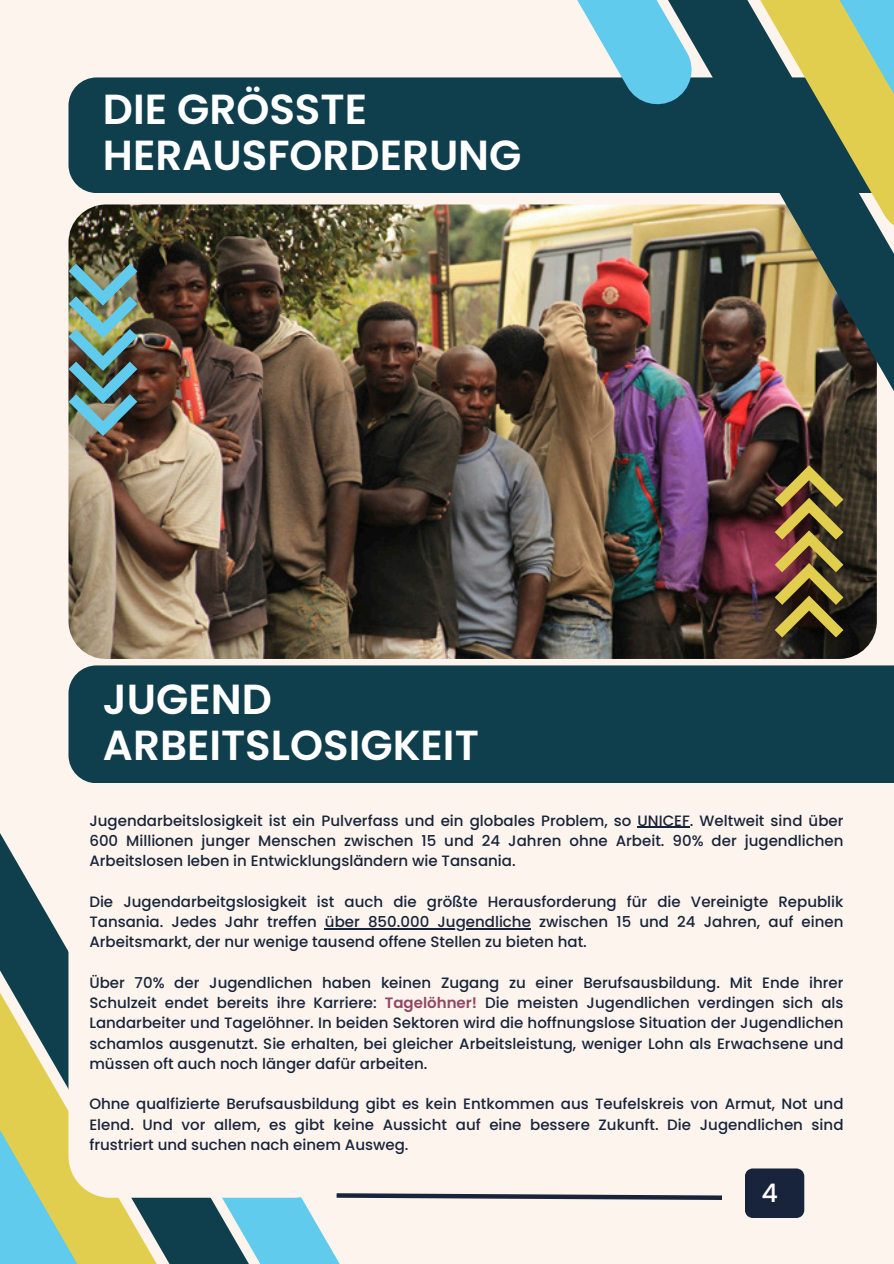
<style>
.page{position:relative;width:894px;height:1264px;background:#fff}
.page>*{position:absolute;margin:0;border:0;box-sizing:border-box;transform-origin:0 0}
.t1{font:600 42px/46.2px "Poppins";color:#fff}
.t2{font:500 25.5px "Poppins";color:#fff}
.t3{font:500 15px/20.2px "Poppins";color:#18243b}
.s1{font-weight:600;color:#924666}
</style>
<div class="page">
<div style="left:0;top:0;width:893px;height:1263px;background:#fdf5ed"></div>
<div style="left:68px;top:77px;width:541px;height:116px;background:#0f3e4d"></div>
<img style="left:68px;top:204px;width:808px;height:455px;border-radius:38px">
<img style="left:609px;top:0;width:284px;height:414px">
<svg style="left:518px;top:0;width:178px;height:109px"></svg>
<svg style="left:0;top:833px;width:182px;height:430px"></svg>
<svg style="left:68px;top:900px;width:268px;height:297px"></svg>
<svg style="left:182px;top:1088px;width:540px;height:175px"></svg>
<div style="left:745px;top:1168px;width:59px;height:49px;background:#18243b"></div>
<img style="left:69px;top:264px;width:68px;height:172px">
<svg style="left:774px;top:465px;width:69px;height:172px"></svg>
<hr style="left:637px;top:826px;width:52px;height:2px;background:#18243b">
<hr style="left:325px;top:928px;width:206px;height:1px;background:#18243b">
<div style="left:68px;top:665px;width:825px;height:118px;background:#0f3e4d"></div>
<h1 class="t1" style="left:103px;top:86px;width:420px">DIE GRÖSSTE<br>HERAUSFORDERUNG</h1>
<p class="t1" style="left:103px;top:676px;width:377px">JUGEND<br>ARBEITSLOSIGKEIT</p>
<p class="t3" style="left:89px;top:810px;width:755px;text-align:justify">Jugendarbeitslosigkeit ist ein Pulverfass und ein globales Problem, so UNICEF. Weltweit sind über 600 Millionen junger Menschen zwischen 15 und 24 Jahren ohne Arbeit. 90% der jugendlichen Arbeitslosen leben in Entwicklungsländern wie Tansania.</p>
<p class="t3" style="left:89px;top:891px;width:755px">Die Jugendarbeitgslosigkeit ist auch die größte Herausforderung für die Vereinigte Republik<br>Tansania. Jedes Jahr treffen</p>
<h1 class="t3" style="left:89px;top:911px;width:755px;text-indent:235px">über 850.000 Jugendliche zwischen 15 und 24 Jahren, auf einen<br>Arbeitsmarkt, der nur wenige tausend offene Stellen zu bieten hat.</h1>
<h1 class="t3" style="left:89px;top:972px;width:755px">Über 70% der Jugendlichen haben keinen Zugang zu einer Berufsausbildung. Mit Ende ihrer<br>Schulzeit endet bereits ihre Karriere:</h1>
<p class="t3" style="left:89px;top:992px;width:755px;text-align:justify;text-indent:295px"><span class="s1">Tagelöhner!</span> Die meisten Jugendlichen verdingen sich als Landarbeiter und Tagelöhner. In beiden Sektoren wird die hoffnungslose Situation der Jugendlichen schamlos ausgenutzt. Sie erhalten, bei gleicher Arbeitsleistung, weniger Lohn als Erwachsene und müssen oft auch noch länger dafür arbeiten.</p>
<p class="t3" style="left:89px;top:1093px;width:755px">Ohne qualfizierte Berufsausbildung gibt es kein Entkommen aus Teufelskreis von Armut, Not und<br>Elend. Und vor allem, es gibt keine Aussicht auf eine bessere Zukunft. Die Jugendlichen sind</p>
<p class="t3" style="left:89px;top:1134px;width:320px">frustriert und suchen nach einem Ausweg.</p>
<p class="t2" style="left:761px;top:1174px;width:18px">4</p>
</div>
